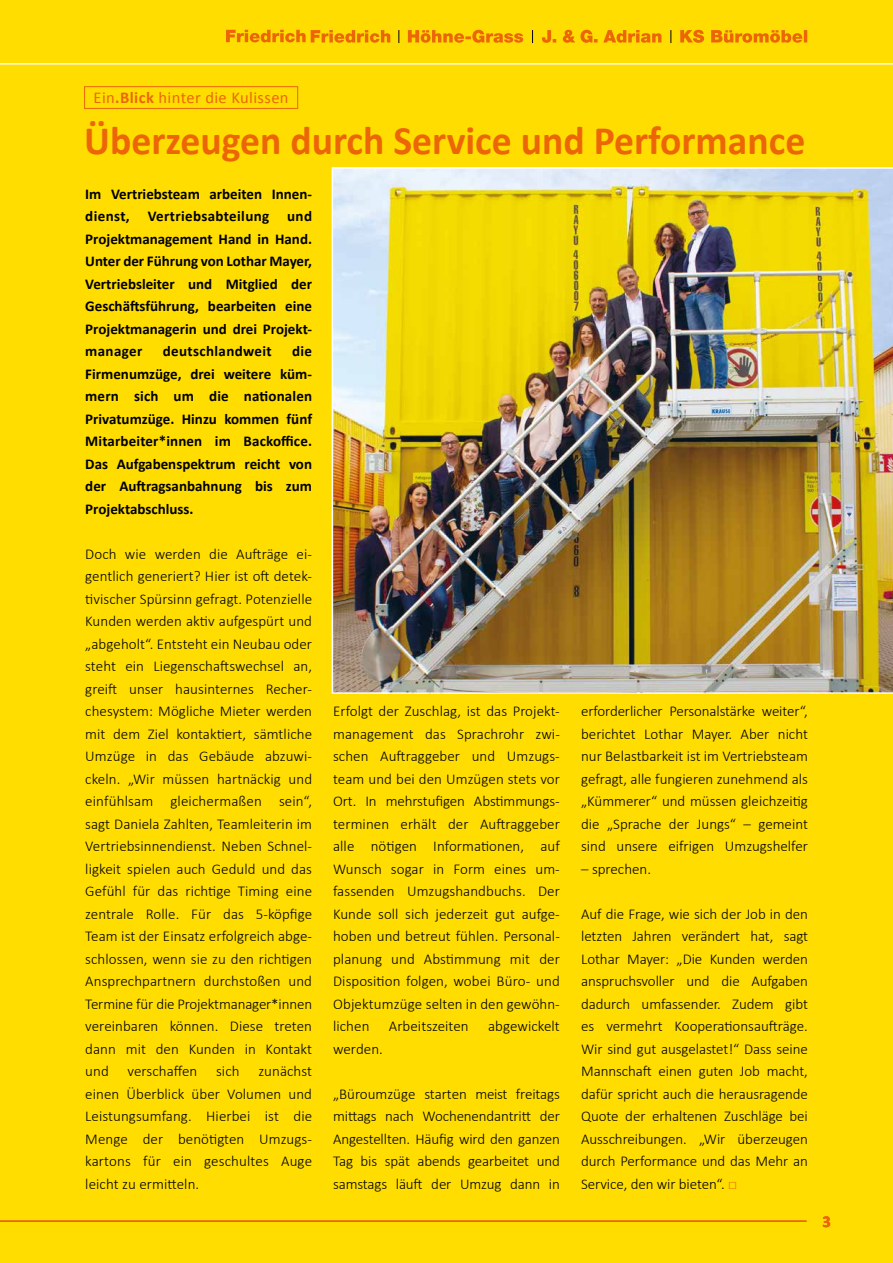
<style>
.page{position:relative;width:893px;height:1263px;background:#fff}
.page>*{position:absolute;margin:0;border:0;box-sizing:border-box;transform-origin:0 0}
.t1{font:700 40.5px "Calibri";color:#ec6608}
.t2{font:16.5px "Calibri";letter-spacing:.025em;color:#ec6608}
.t3{font:700 16.5px "Calibri";color:#ec6608}
.t4{font:300 15px/22.5px "Calibri";color:#000;text-align:justify}
.t5{font:700 15px/22.5px "Calibri";color:#000;text-align:justify}
.t6{font:700 15px "Calibri";letter-spacing:.025em;color:#000}
.s1{font-weight:700}
.s2{color:#ec6608}
</style>
<div class="page">
<div style="left:0;top:42px;width:893px;height:1221px;background:#fd0"></div>
<img style="left:332px;top:167px;width:561px;height:527px">
<hr style="left:0;top:1220px;width:806px;height:2px;background:#ec6608">
<div style="left:84px;top:86px;width:214px;height:23px;border:1px solid #ec6608"></div>
<div style="left:0;top:0;width:893px;height:64px;background:#fd0"></div>
<svg style="left:542px;top:30px;width:119px;height:13px"></svg>
<svg style="left:226px;top:30px;width:164px;height:13px"></svg>
<svg style="left:408px;top:30px;width:115px;height:13px"></svg>
<svg style="left:532px;top:30px;width:1px;height:13px"></svg>
<svg style="left:671px;top:30px;width:1px;height:13px"></svg>
<svg style="left:399px;top:30px;width:1px;height:13px"></svg>
<svg style="left:680px;top:30px;width:127px;height:13px"></svg>
<hr style="left:0;top:63px;width:893px;height:2px;background:#fff">
<p class="t2" style="left:94px;top:86px;width:197px">Ein<span class="s1">.Blick</span> hinter die Kulissen</p>
<h1 class="t1" style="left:84px;top:112px;width:723px">Überzeugen durch Service und Performance</h1>
<p class="t5" style="left:85px;top:182px;width:228px">Im Vertriebsteam arbeiten Innen&shy;dienst, Vertriebsabteilung und Projektmanagement Hand in Hand.<br>Unter der Führung von Lothar Mayer, Vertriebsleiter und Mitglied der Geschäftsführung, bearbeiten eine Projektmanagerin und drei Projekt&shy;manager</p>
<p class="t6" style="left:163px;top:341px;width:111px">deutschlandweit</p>
<p class="t5" style="left:85px;top:340px;width:228px;text-indent:207px">die Firmenumzüge, drei weitere küm&shy;mern sich um die nationalen Privatumzüge. Hinzu kommen fünf Mitarbeiter*innen im Backoffice.<br>Das Aufgabenspektrum reicht von der Auftragsanbahnung bis zum Projektabschluss.</p>
<p class="t4" style="left:85px;top:542px;width:228px">Doch wie werden die Aufträge ei&shy;gentlich generiert? Hier ist oft detek&shy;tivischer Spürsinn gefragt. Potenzielle Kunden werden aktiv aufgespürt und „abgeholt“. Entsteht ein Neubau oder steht ein Liegenschaftswechsel an, greift unser hausinternes Recher&shy;chesystem: Mögliche Mieter werden mit dem Ziel kontaktiert, sämtliche Umzüge in das Gebäude abzuwi&shy;ckeln. „Wir müssen hartnäckig und einfühlsam gleichermaßen sein“, sagt Daniela Zahlten, Teamleiterin im Vertriebsinnendienst. Neben Schnel&shy;ligkeit spielen auch Geduld und das Gefühl für das richtige Timing eine zentrale Rolle. Für das 5-köpfige Team ist der Einsatz erfolgreich abge&shy;schlossen, wenn sie zu den richtigen Ansprechpartnern durchstoßen und Termine für die Projektmanager*innen vereinbaren können. Diese treten dann mit den Kunden in Kontakt und verschaffen sich zunächst einen Überblick über Volumen und Leistungsumfang. Hierbei ist die Menge der benötigten Umzugs&shy;kartons für ein geschultes Auge leicht zu ermitteln.</p>
<p class="t4" style="left:333px;top:700px;width:228px">Erfolgt der Zuschlag, ist das Projekt&shy;management das Sprachrohr zwi&shy;schen Auftraggeber und Umzugs&shy;team und bei den Umzügen stets vor Ort. In mehrstufigen Abstimmungs&shy;terminen erhält der Auftraggeber alle nötigen Informationen, auf Wunsch sogar in Form eines um&shy;fassenden Umzugshandbuchs. Der Kunde soll sich jederzeit gut aufge&shy;hoben und betreut fühlen. Personal&shy;planung und Abstimmung mit der Disposition folgen, wobei Büro- und Objektumzüge selten in den gewöhn&shy;lichen</p>
<p class="t4" style="left:389px;top:1015px;width:81px">Arbeitszeiten</p>
<p class="t4" style="left:488px;top:1015px;width:73px">abgewickelt</p>
<p class="t4" style="left:333px;top:1037px;width:51px">werden.</p>
<p class="t4" style="left:333px;top:1082px;width:228px">„Büroumzüge starten meist freitags mittags nach Wochenendantritt der Angestellten. Häufig wird den ganzen Tag bis spät abends gearbeitet und samstags läuft der Umzug dann in</p>
<p class="t4" style="left:581px;top:700px;width:228px">erforderlicher Personalstärke weiter“, berichtet Lothar Mayer. Aber nicht nur Belastbarkeit ist im Vertriebsteam gefragt, alle fungieren zunehmend als „Kümmerer“ und müssen gleichzeitig die „Sprache der Jungs“ – gemeint sind unsere eifrigen Umzugshelfer</p>
<p class="t4" style="left:581px;top:857px;width:71px">– sprechen.</p>
<p class="t4" style="left:581px;top:902px;width:228px">Auf die Frage, wie sich der Job in den letzten Jahren verändert hat, sagt Lothar Mayer: „Die Kunden werden anspruchsvoller und die Aufgaben dadurch umfassender. Zudem gibt es vermehrt Kooperationsaufträge.<br>Wir sind gut ausgelastet!“ Dass seine Mannschaft einen guten Job macht, dafür spricht auch die herausragende Quote der erhaltenen Zuschläge bei Ausschreibungen. „Wir überzeugen durch Performance und das Mehr an Service, den wir bieten“. <span class="s2">□</span></p>
<p class="t3" style="left:822px;top:1209px;width:10px">3</p>
</div>
